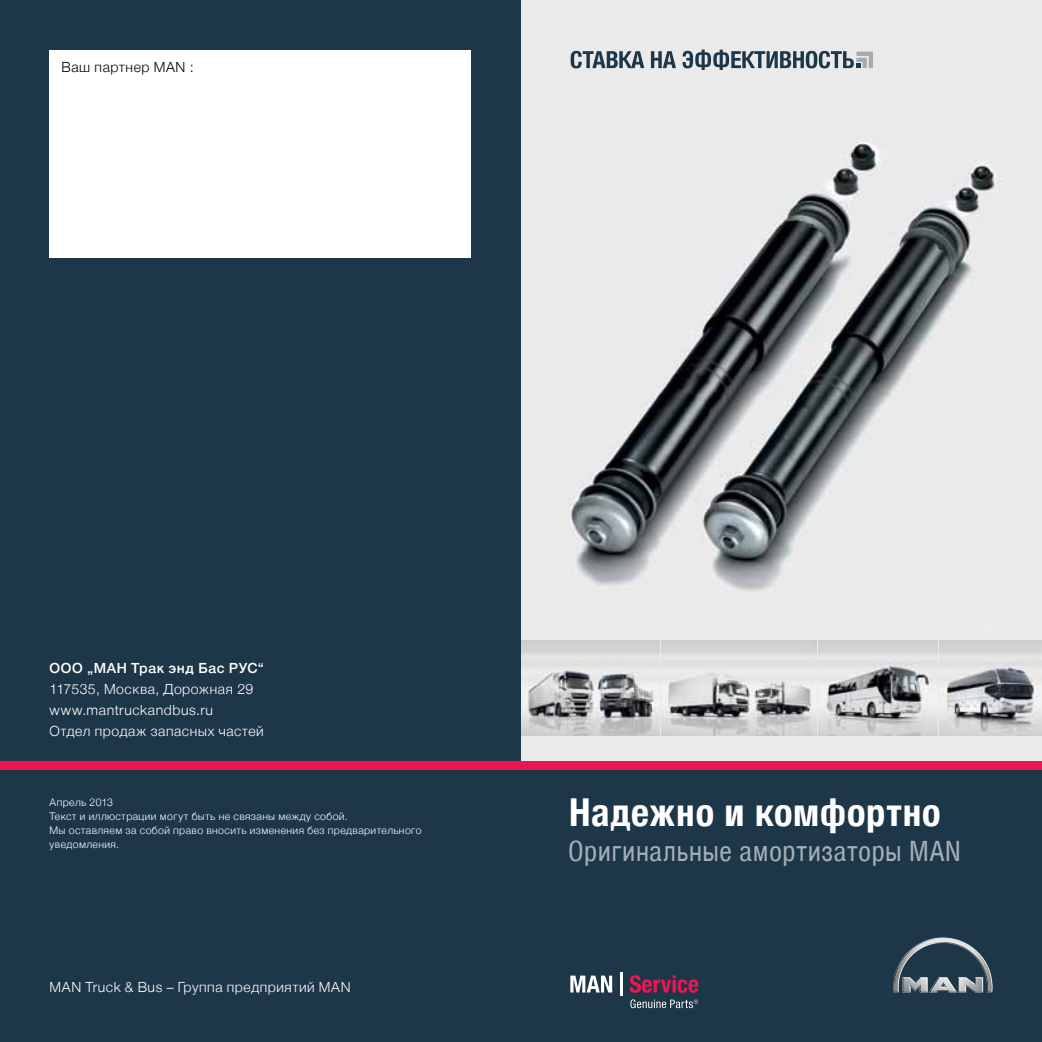
<style>
.page{position:relative;width:1042px;height:1042px;background:#1d3648}
.page>*{position:absolute;margin:0;border:0;box-sizing:border-box;transform-origin:0 0}
.t1{font:700 38.5px "Man Global Condensed";letter-spacing:.015em;color:#fff}
.t2{font:28px "Man Global Condensed";letter-spacing:.02em;color:#a4afb6}
.t3{font:300 14px/21px "Man Global";letter-spacing:.04em;color:#fff}
.t4{font:500 14px "Man Global";letter-spacing:.045em;color:#fff}
.t5{font:300 14px "Man Global";letter-spacing:.04em;color:#000}
.t6{font:300 10.5px/14px "Man Global";letter-spacing:.04em;color:#fff}
</style>
<div class="page">
<img style="left:521px;top:0;width:521px;height:761px">
<svg style="left:893px;top:937px;width:99px;height:55px"></svg>
<hr style="left:620px;top:972px;width:2px;height:24px;background:#fff">
<svg style="left:570px;top:975px;width:42px;height:17px"></svg>
<svg style="left:630px;top:975px;width:68px;height:18px"></svg>
<svg style="left:630px;top:999px;width:68px;height:9px"></svg>
<div style="left:0;top:761px;width:1042px;height:9px;background:#ed1651"></div>
<div style="left:50px;top:50px;width:421px;height:207px;background:#fff"></div>
<img style="left:521px;top:640px;width:138px;height:96px">
<img style="left:662px;top:640px;width:154px;height:96px">
<img style="left:939px;top:640px;width:103px;height:96px">
<img style="left:819px;top:640px;width:118px;height:96px">
<svg style="left:570px;top:51px;width:74px;height:17px"></svg>
<svg style="left:651px;top:51px;width:25px;height:17px"></svg>
<svg style="left:682px;top:50px;width:191px;height:20px"></svg>
<h3 class="t5" style="left:62px;top:59px;width:134px">Ваш партнер MAN :</h3>
<h3 class="t4" style="left:50px;top:660px;width:216px">ООО „МАН Трак энд Бас РУС“</h3>
<h3 class="t3" style="left:50px;top:678px;width:216px">117535, Москва, Дорожная 29 www.mantruckandbus.ru<br>Отдел продаж запасных частей</h3>
<p class="t6" style="left:50px;top:796px;width:373px">Апрель 2013<br>Текст и иллюстрации могут быть не связаны между собой.<br>Мы оставляем за собой право вносить изменения без предварительного уведомления.</p>
<h1 class="t1" style="left:569px;top:790px;width:373px">Надежно и комфортно</h1>
<h2 class="t2" style="left:568px;top:835px;width:394px">Оригинальные амортизаторы MAN</h2>
<h3 class="t3" style="left:50px;top:977px;width:302px">MAN Truck &amp; Bus – Группа предприятий MAN</h3>
</div>
